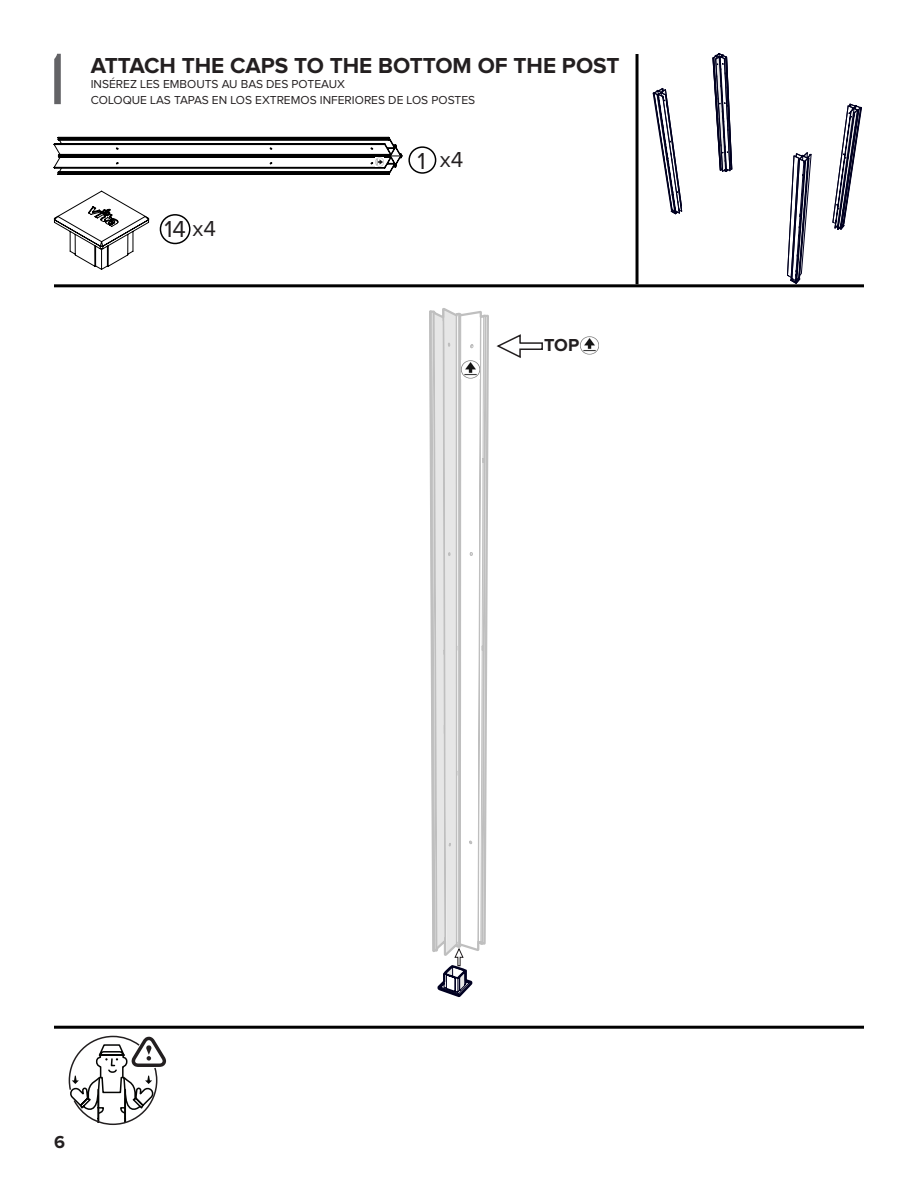
<style>
.page{position:relative;width:918px;height:1188px;background:#fff}
.page>*{position:absolute;margin:0;border:0;box-sizing:border-box;transform-origin:0 0}
.Jumbo_Heading{font:600 72px "Rift";color:#636366}
.t1{font:24px "Proxima Nova";color:#231f20}
.t2{font:700 22.5px "Proxima Nova";color:#231f20}
.Body_Paragraph{font:22.5px "Proxima Nova";color:#231f20}
.t3{font:700 18px "Proxima Nova";color:#231f20}
.t4{font:12px "Proxima Nova";color:#231f20}
.s1{font-size:22.5px}
</style>
<div class="page">
<hr style="left:54px;top:284px;width:810px;height:3px;background:#000">
<hr style="left:54px;top:1026px;width:810px;height:3px;background:#000">
<hr style="left:636px;top:54px;width:3px;height:230px;background:#000">
<svg style="left:68px;top:1035px;width:98px;height:91px"></svg>
<svg style="left:429px;top:148px;width:59px;height:881px"></svg>
<svg style="left:53px;top:190px;width:97px;height:80px"></svg>
<div style="left:408px;top:146px;width:28px;height:28px;border:2px solid #000;border-radius:50%"></div>
<div style="left:160px;top:214px;width:31px;height:30px;border:2px solid #000;border-radius:50%"></div>
<svg style="left:787px;top:103px;width:77px;height:185px"></svg>
<svg style="left:635px;top:54px;width:47px;height:161px"></svg>
<svg style="left:712px;top:53px;width:20px;height:119px"></svg>
<svg style="left:429px;top:307px;width:114px;height:692px"></svg>
<img style="left:461px;top:360px;width:18px;height:19px">
<img style="left:580px;top:336px;width:19px;height:19px">
<svg style="left:54px;top:137px;width:348px;height:38px"></svg>
<p class="Jumbo_Heading" style="left:50px;top:28px;width:18px">1</p>
<p class="t2" style="left:91px;top:55px;width:530px">ATTACH THE CAPS TO THE BOTTOM OF THE POST</p>
<p class="t4" style="left:91px;top:79px;width:256px">INSÉREZ LES EMBOUTS AU BAS DES POTEAUX</p>
<p class="t4" style="left:91px;top:94px;width:386px">COLOQUE LAS TAPAS EN LOS EXTREMOS INFERIORES DE LOS POSTES</p>
<p class="t1" style="left:164px;top:218px;width:53px">14 <span class="s1">x4</span></p>
<p class="t1" style="left:417px;top:150px;width:10px">1</p>
<p class="Body_Paragraph" style="left:440px;top:149px;width:25px">x4</p>
<p class="t3" style="left:544px;top:337px;width:37px">TOP</p>
<h3 class="t3" style="left:54px;top:1134px;width:12px">6</h3>
</div>
